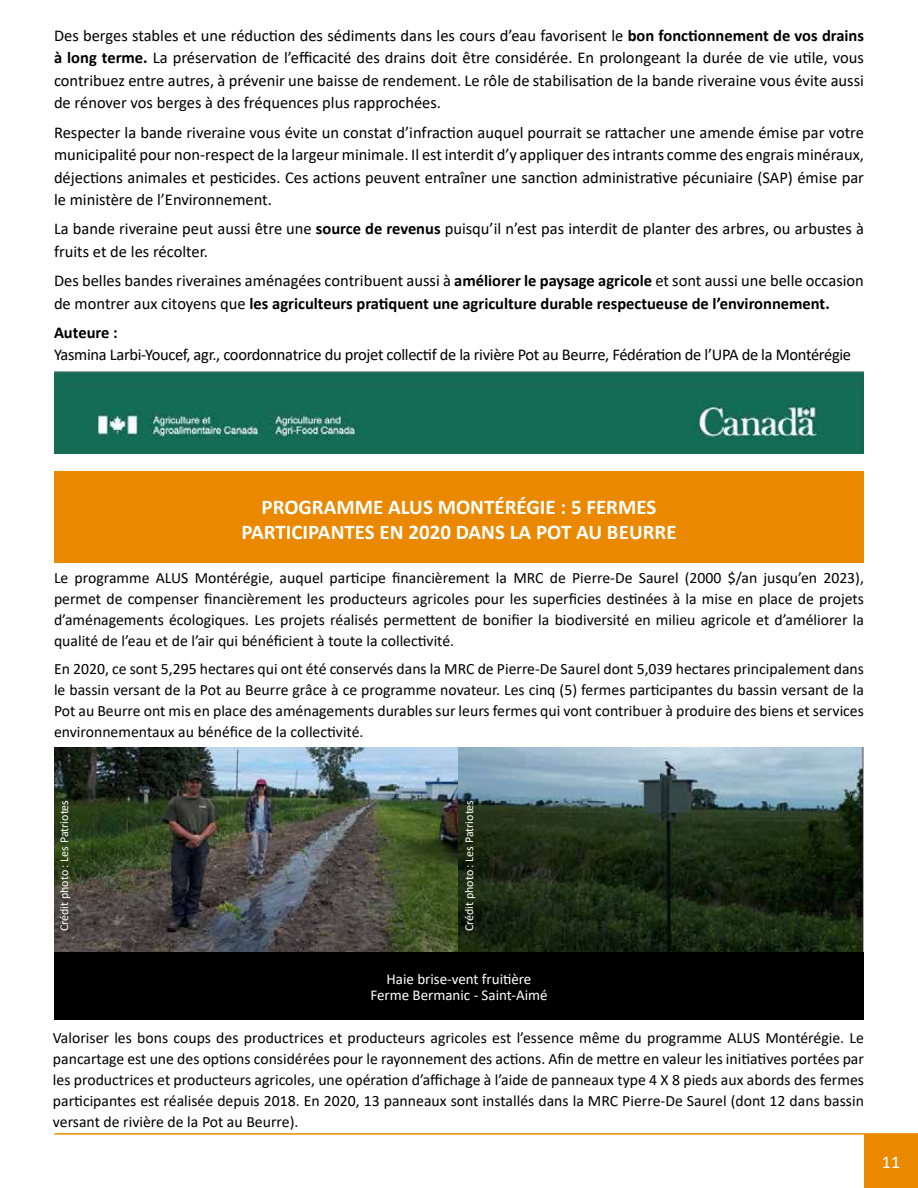
<style>
.page{position:relative;width:918px;height:1188px;background:#fff}
.page>*{position:absolute;margin:0;border:0;box-sizing:border-box;transform-origin:0 0}
.t1{font:700 21px/25.2px "Calibri";color:#fff;text-align:center}
.t2{font:18px "Calibri";color:#fff}
.t3{font:16.5px/22.5px "Calibri";color:#000;text-align:justify}
.t4{font:700 16.5px/22.5px "Calibri";color:#000}
.t5{font:16.5px "Calibri";letter-spacing:-.02em;color:#000}
.t6{font:15.75px/21px "Calibri";color:#000;text-align:justify}
.t7{font:15px/16.5px "Calibri";color:#fff;text-align:center}
.t8{font:12px "Calibri";color:#fff}
.s1{font-weight:700}
.s2{font-weight:400}
</style>
<div class="page">
<div style="left:864px;top:1134px;width:54px;height:54px;background:#ea8900"></div>
<hr style="left:55px;top:1133px;width:863px;height:2px;background:#ea8900">
<div style="left:54px;top:471px;width:810px;height:91px;background:#ea8900"></div>
<img style="left:54px;top:747px;width:810px;height:206px">
<div style="left:54px;top:953px;width:810px;height:67px;background:#000"></div>
<img style="left:54px;top:372px;width:810px;height:82px">
<p class="t3" style="left:54px;top:24px;width:812px">Des berges stables et une réduction des sédiments dans les cours d’eau favorisent le <span class="s1">bon fonctionnement de vos drains à long terme.</span> La préservation de l’efficacité des drains doit être considérée. En prolongeant la durée de vie utile, vous contribuez entre autres, à prévenir une baisse de rendement. Le rôle de stabilisation de la bande riveraine vous évite aussi de rénover vos berges à des fréquences plus rapprochées.</p>
<p class="t3" style="left:54px;top:120px;width:812px">Respecter la bande riveraine vous évite un constat d’infraction auquel pourrait se rattacher une amende émise par votre municipalité pour non-respect de la largeur minimale. Il est interdit d’y appliquer des intrants comme des engrais minéraux, déjections animales et pesticides. Ces actions peuvent entraîner une sanction administrative pécuniaire (SAP) émise par le ministère de l’Environnement.</p>
<p class="t3" style="left:54px;top:217px;width:811px">La bande riveraine peut aussi être une <span class="s1">source de revenus</span> puisqu’il n’est pas interdit de planter des arbres, ou arbustes à fruits et de les récolter.</p>
<p class="t4" style="left:54px;top:269px;width:811px"><span class="s2">Des belles bandes riveraines aménagées contribuent aussi à</span> améliorer le paysage agricole <span class="s2">et sont aussi une belle occasion de montrer aux citoyens que</span> les agriculteurs pratiquent une agriculture durable respectueuse de l’environnement.</p>
<p class="t4" style="left:54px;top:321px;width:65px">Auteure :</p>
<p class="t5" style="left:54px;top:344px;width:799px">Yasmina Larbi-Youcef, agr., coordonnatrice du projet collectif de la rivière Pot au Beurre, Fédération de l’UPA de la Montérégie</p>
<h1 class="t1" style="left:241px;top:494px;width:437px">PROGRAMME ALUS MONTÉRÉGIE : 5 FERMES<br>PARTICIPANTES EN 2020 DANS LA POT AU BEURRE</h1>
<p class="t6" style="left:54px;top:567px;width:812px">Le programme ALUS Montérégie, auquel participe financièrement la MRC de Pierre-De Saurel (2000 $/an jusqu’en 2023), permet de compenser financièrement les producteurs agricoles pour les superficies destinées à la mise en place de projets d’aménagements écologiques. Les projets réalisés permettent de bonifier la biodiversité en milieu agricole et d’améliorer la qualité de l’eau et de l’air qui bénéficient à toute la collectivité.</p>
<p class="t6" style="left:54px;top:658px;width:811px">En 2020, ce sont 5,295 hectares qui ont été conservés dans la MRC de Pierre-De Saurel dont 5,039 hectares principalement dans le bassin versant de la Pot au Beurre grâce à ce programme novateur. Les cinq (5) fermes participantes du bassin versant de la Pot au Beurre ont mis en place des aménagements durables sur leurs fermes qui vont contribuer à produire des biens et services environnementaux au bénéfice de la collectivité.</p>
<p class="t8" style="left:56px;top:931px;width:133px;rotate:-90deg">Crédit photo : Les Patriotes</p>
<p class="t8" style="left:461px;top:931px;width:133px;rotate:-90deg">Crédit photo : Les Patriotes</p>
<p class="t7" style="left:370px;top:970px;width:179px">Haie brise-vent fruitière<br>Ferme Bermanic - Saint-Aimé</p>
<p class="t6" style="left:53px;top:1027px;width:813px">Valoriser les bons coups des productrices et producteurs agricoles est l’essence même du programme ALUS Montérégie. Le pancartage est une des options considérées pour le rayonnement des actions. Afin de mettre en valeur les initiatives portées par les productrices et producteurs agricoles, une opération d’affichage à l’aide de panneaux type 4 X 8 pieds aux abords des fermes participantes est réalisée depuis 2018. En 2020, 13 panneaux sont installés dans la MRC Pierre-De Saurel (dont 12 dans bassin versant de rivière de la Pot au Beurre).</p>
<p class="t2" style="left:882px;top:1149px;width:20px">11</p>
</div>
